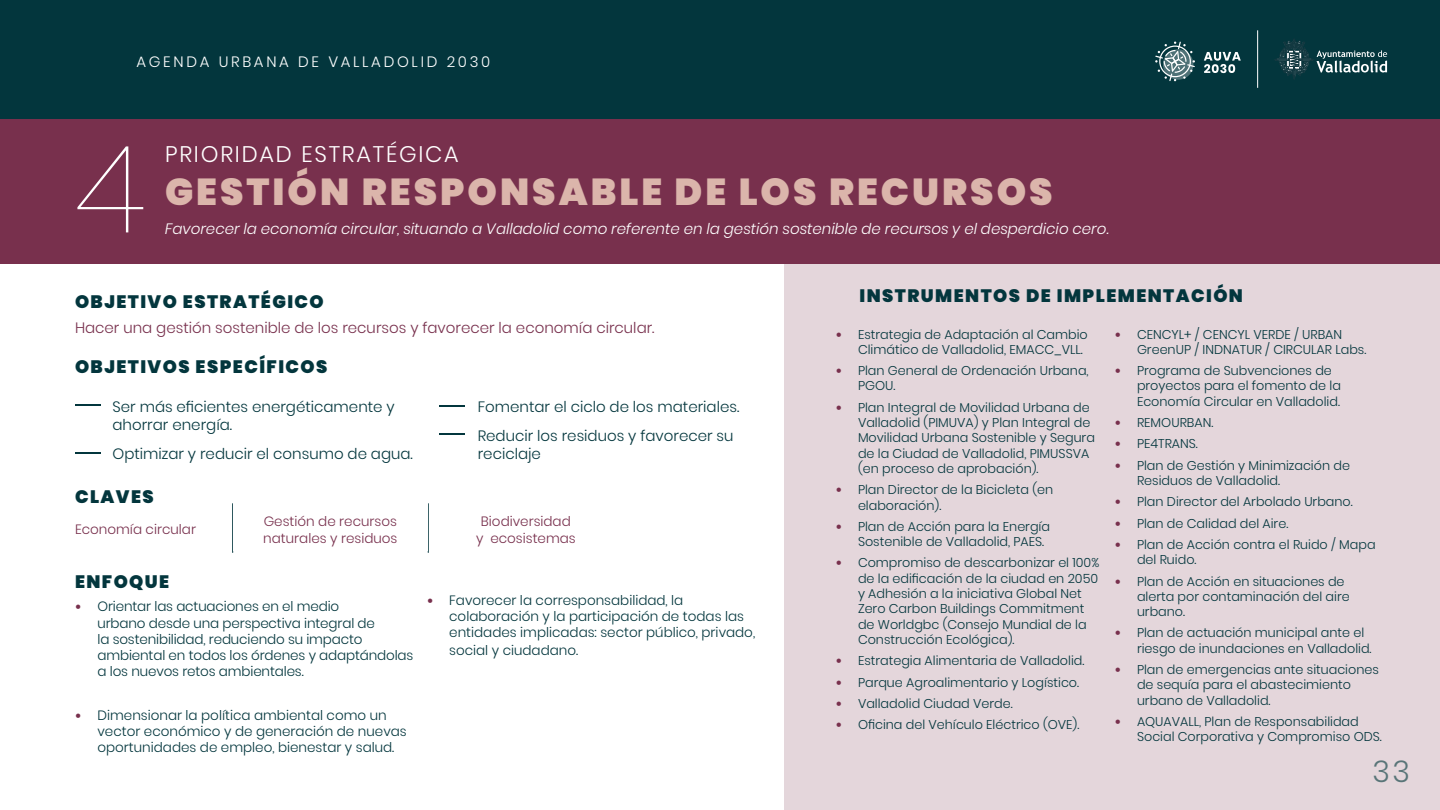
<style>
.page{position:relative;width:1440px;height:810px;background:#fff}
.page>*{position:absolute;margin:0;border:0;box-sizing:border-box;transform-origin:0 0}
.t1{font:100 122.1px "Poppins";color:#fff}
.t2{font:900 37.5px "Poppins";letter-spacing:.08em;color:#dbb5ab}
.t3{font:300 30px "Poppins";color:#597578}
.t4{font:300 22.5px "Poppins";letter-spacing:.08em;color:#fff}
.t5{font:900 18px "Poppins";letter-spacing:.08em;color:#03363d}
.t6{font:300 15px/18px "Poppins";color:#03363d}
.t7{font:italic 300 15px "Poppins";color:#fff}
.t8{font:300 15px "Poppins";color:#78304d}
.t9{font:300 15px "Poppins";letter-spacing:.18em;color:#fff}
.t10{font:300 13.5px/16.2px "Poppins";color:#03363d}
.t11{font:300 13.5px/16.2px "Poppins";color:#78304d}
.t12{font:300 12.75px/15.3px "Poppins";color:#03363d}
.s1{font-weight:900;font-size:12.75px;color:#78304d}
.s2{font-weight:900;color:#78304d}
</style>
<div class="page">
<div style="left:0;top:0;width:1440px;height:119px;background:#03363d"></div>
<hr style="left:1257px;top:30px;width:1px;height:58px;background:#fff">
<svg style="left:1275px;top:39px;width:112px;height:40px"></svg>
<svg style="left:1204px;top:52px;width:37px;height:21px"></svg>
<svg style="left:1155px;top:41px;width:40px;height:41px"></svg>
<div style="left:784px;top:264px;width:656px;height:546px;background:#e4d6db"></div>
<div style="left:0;top:119px;width:1440px;height:145px;background:#78304d"></div>
<svg style="left:75px;top:452px;width:25px;height:1px"></svg>
<svg style="left:439px;top:405px;width:26px;height:1px"></svg>
<svg style="left:439px;top:434px;width:26px;height:1px"></svg>
<svg style="left:75px;top:405px;width:25px;height:1px"></svg>
<hr style="left:232px;top:503px;width:1px;height:50px;background:#03363d">
<hr style="left:428px;top:503px;width:1px;height:50px;background:#03363d">
<p class="t9" style="left:136px;top:54px;width:355px">AGENDA URBANA DE VALLADOLID 2030</p>
<h1 class="t1" style="left:75px;top:119px;width:72px">4</h1>
<h3 class="t4" style="left:165px;top:141px;width:295px">PRIORIDAD ESTRATÉGICA</h3>
<h2 class="t2" style="left:165px;top:170px;width:889px">GESTIÓN RESPONSABLE DE LOS RECURSOS</h2>
<p class="t7" style="left:165px;top:220px;width:945px">Favorecer la economía circular, situando a Valladolid como referente en la gestión sostenible de recursos y el desperdicio cero.</p>
<h3 class="t5" style="left:75px;top:291px;width:250px">OBJETIVO ESTRATÉGICO</h3>
<p class="t8" style="left:75px;top:319px;width:581px">Hacer una gestión sostenible de los recursos y favorecer la economía circular.</p>
<h3 class="t5" style="left:75px;top:357px;width:254px">OBJETIVOS ESPECÍFICOS</h3>
<p class="t6" style="left:112px;top:398px;width:284px">Ser más eficientes energéticamente y ahorrar energía.</p>
<p class="t6" style="left:112px;top:445px;width:302px">Optimizar y reducir el consumo de agua.</p>
<h3 class="t5" style="left:75px;top:486px;width:80px">CLAVES</h3>
<p class="t6" style="left:478px;top:392px;width:263px;line-height:29.2px">Fomentar el ciclo de los materiales.<br>Reducir los residuos y favorecer su</p>
<p class="t6" style="left:478px;top:445px;width:65px">reciclaje</p>
<p class="t11" style="left:75px;top:522px;width:123px">Economía circular</p>
<p class="t11" style="left:263px;top:514px;width:136px">Gestión de recursos naturales y residuos</p>
<p class="t11" style="left:476px;top:514px;width:101px;text-align:center">Biodiversidad y ecosistemas</p>
<h3 class="t5" style="left:75px;top:571px;width:96px">ENFOQUE</h3>
<p class="t10" style="left:98px;top:599px;width:317px;text-indent:-23px"><span class="s1">•</span> Orientar las actuaciones en el medio<br>urbano desde una perspectiva integral de<br>la sostenibilidad, reduciendo su impacto ambiental en todos los órdenes y adaptándolas a los nuevos retos ambientales.</p>
<p class="t10" style="left:98px;top:707px;width:311px;text-indent:-23px"><span class="s1">•</span> Dimensionar la política ambiental como un vector económico y de generación de nuevas oportunidades de empleo, bienestar y salud.</p>
<p class="t10" style="left:449px;top:592px;width:307px;text-indent:-23px"><span class="s1">•</span> Favorecer la corresponsabilidad, la colaboración y la participación de todas las entidades implicadas: sector público, privado,</p>
<p class="t10" style="left:449px;top:643px;width:130px">social y ciudadano.</p>
<h3 class="t5" style="left:860px;top:286px;width:385px">INSTRUMENTOS DE IMPLEMENTACIÓN</h3>
<p class="t12" style="left:858px;top:326px;width:231px;text-indent:-23px"><span class="s2">•</span> Estrategia de Adaptación al Cambio<br>Climático de Valladolid, EMACC_VLL.</p>
<p class="t12" style="left:858px;top:363px;width:232px;text-indent:-23px"><span class="s2">•</span> Plan General de Ordenación Urbana,<br>PGOU.</p>
<p class="t12" style="left:858px;top:400px;width:238px;text-indent:-23px"><span class="s2">•</span> Plan Integral de Movilidad Urbana de Valladolid (PIMUVA) y Plan Integral de Movilidad Urbana Sostenible y Segura de la Ciudad de Valladolid, PIMUSSVA (en proceso de aprobación).</p>
<p class="t12" style="left:858px;top:482px;width:197px;text-indent:-23px"><span class="s2">•</span> Plan Director de la Bicicleta (en elaboración).</p>
<p class="t12" style="left:858px;top:519px;width:194px;text-indent:-23px"><span class="s2">•</span> Plan de Acción para la Energía<br>Sostenible de Valladolid, PAES.</p>
<p class="t12" style="left:858px;top:555px;width:243px;text-indent:-23px"><span class="s2">•</span> Compromiso de descarbonizar el 100% de la edificación de la ciudad en 2050 y Adhesión a la iniciativa Global Net Zero Carbon Buildings Commitment de Worldgbc (Consejo Mundial de la Construcción Ecológica).</p>
<p class="t12" style="left:835px;top:653px;width:250px"><span class="s2">•</span> Estrategia Alimentaria de Valladolid.</p>
<p class="t12" style="left:835px;top:675px;width:245px"><span class="s2">•</span> Parque Agroalimentario y Logístico.</p>
<p class="t12" style="left:835px;top:696px;width:179px"><span class="s2">•</span> Valladolid Ciudad Verde.</p>
<p class="t12" style="left:835px;top:717px;width:245px"><span class="s2">•</span> Oficina del Vehículo Eléctrico (OVE).</p>
<p class="t12" style="left:1137px;top:327px;width:231px;text-indent:-23px"><span class="s2">•</span> CENCYL+ / CENCYL VERDE / URBAN<br>GreenUP / INDNATUR / CIRCULAR Labs.</p>
<p class="t12" style="left:1137px;top:363px;width:205px;text-indent:-23px"><span class="s2">•</span> Programa de Subvenciones de proyectos para el fomento de la<br>Economía Circular en Valladolid.</p>
<p class="t12" style="left:1115px;top:415px;width:100px"><span class="s2">•</span> REMOURBAN.</p>
<p class="t12" style="left:1115px;top:436px;width:85px"><span class="s2">•</span> PE4TRANS.</p>
<p class="t12" style="left:1137px;top:458px;width:214px;text-indent:-23px"><span class="s2">•</span> Plan de Gestión y Minimización de<br>Residuos de Valladolid.</p>
<p class="t12" style="left:1115px;top:494px;width:240px"><span class="s2">•</span> Plan Director del Arbolado Urbano.</p>
<p class="t12" style="left:1115px;top:516px;width:175px"><span class="s2">•</span> Plan de Calidad del Aire.</p>
<p class="t12" style="left:1137px;top:537px;width:240px;text-indent:-23px"><span class="s2">•</span> Plan de Acción contra el Ruido / Mapa del Ruido.</p>
<p class="t12" style="left:1137px;top:573px;width:214px;text-indent:-23px"><span class="s2">•</span> Plan de Acción en situaciones de alerta por contaminación del aire urbano.</p>
<p class="t12" style="left:1137px;top:625px;width:236px;text-indent:-23px"><span class="s2">•</span> Plan de actuación municipal ante el riesgo de inundaciones en Valladolid.</p>
<p class="t12" style="left:1137px;top:662px;width:243px;text-indent:-23px"><span class="s2">•</span> Plan de emergencias ante situaciones de sequía para el abastecimiento urbano de Valladolid.</p>
<p class="t12" style="left:1137px;top:714px;width:246px;text-indent:-23px"><span class="s2">•</span> AQUAVALL, Plan de Responsabilidad<br>Social Corporativa y Compromiso ODS.</p>
<h3 class="t3" style="left:1373px;top:754px;width:39px">33</h3>
</div>
